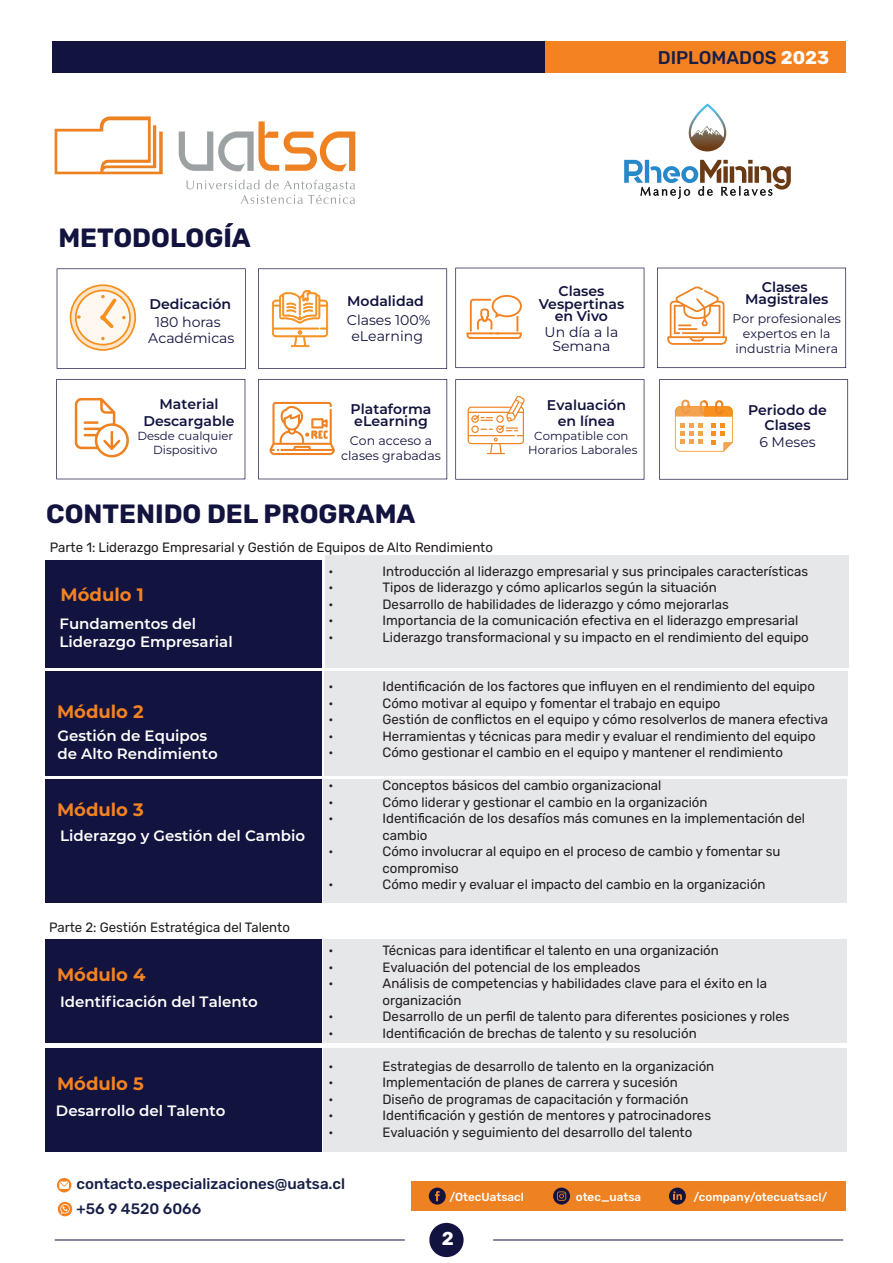
<style>
.page{position:relative;width:893px;height:1263px;background:#fff}
.page>*{position:absolute;margin:0;border:0;box-sizing:border-box;transform-origin:0 0}
.t1{font:700 26.4px "Rubik";color:#12133e}
.t2{font:700 18.6px "Rubik";color:#fff}
.t3{font:500 18.3px "Rubik";color:#171e47}
.t4{font:700 18px "Montserrat";color:#f58220}
.t5{font:500 15.15px/25.2px "Rubik";color:#171e47}
.t6{font:600 15px/18px "Montserrat";color:#fff}
.t7{font:600 14.1px/12.5px "Montserrat";color:#12133e;text-align:center}
.t8{font:14.1px/15.6px "Montserrat";color:#12133e;text-align:center}
.t9{font:13.5px/16.5px "Rubik";color:#231f20}
.t10{font:12.45px/15px "Montserrat";color:#12133e;text-align:center}
.t11{font:11.7px/14.1px "Montserrat";color:#12133e;text-align:center}
.t12{font:500 11.7px "Rubik";color:#fff}
.s1{font-weight:700;color:#fff}
</style>
<div class="page">
<div style="left:324px;top:939px;width:523px;height:103px;background:#e6e7e9"></div>
<div style="left:45px;top:939px;width:276px;height:103px;background:#12133e"></div>
<div style="left:324px;top:671px;width:524px;height:104px;background:#e6e7e9"></div>
<div style="left:324px;top:779px;width:523px;height:123px;background:#e6e7e9"></div>
<div style="left:325px;top:555px;width:523px;height:112px;background:#e6e7e9"></div>
<div style="left:45px;top:560px;width:276px;height:107px;background:#12133e"></div>
<div style="left:45px;top:671px;width:276px;height:104px;background:#12133e"></div>
<div style="left:45px;top:779px;width:276px;height:123px;background:#12133e"></div>
<svg style="left:179px;top:121px;width:176px;height:50px"></svg>
<svg style="left:186px;top:180px;width:169px;height:24px"></svg>
<svg style="left:55px;top:116px;width:108px;height:58px"></svg>
<div style="left:52px;top:41px;width:493px;height:32px;background:#12133e"></div>
<div style="left:545px;top:41px;width:301px;height:32px;background:#f58220"></div>
<svg style="left:688px;top:104px;width:38px;height:48px"></svg>
<svg style="left:624px;top:160px;width:167px;height:39px"></svg>
<div style="left:429px;top:1223px;width:35px;height:34px;background:#12133e;border-radius:50%"></div>
<hr style="left:55px;top:1240px;width:350px;height:1px;background:#12133e">
<hr style="left:493px;top:1240px;width:350px;height:1px;background:#12133e">
<svg style="left:57px;top:268px;width:189px;height:101px"></svg>
<svg style="left:258px;top:268px;width:189px;height:101px"></svg>
<svg style="left:659px;top:379px;width:189px;height:101px"></svg>
<svg style="left:455px;top:268px;width:189px;height:100px"></svg>
<svg style="left:258px;top:379px;width:189px;height:100px"></svg>
<svg style="left:455px;top:379px;width:189px;height:101px"></svg>
<svg style="left:657px;top:268px;width:189px;height:100px"></svg>
<svg style="left:56px;top:379px;width:189px;height:100px"></svg>
<div style="left:324px;top:1048px;width:523px;height:104px;background:#e6e7e9"></div>
<div style="left:45px;top:1048px;width:276px;height:104px;background:#12133e"></div>
<div style="left:57px;top:1178px;width:14px;height:14px;background:#f58220;border-radius:50%"></div>
<svg style="left:59px;top:1181px;width:10px;height:8px"></svg>
<div style="left:58px;top:1202px;width:14px;height:14px;background:#f58220;border-radius:50%"></div>
<svg style="left:60px;top:1204px;width:10px;height:10px"></svg>
<div style="left:411px;top:1181px;width:435px;height:30px;background:#ee8222"></div>
<div style="left:669px;top:1187px;width:17px;height:17px;background:#12133e;border-radius:8px"></div>
<svg style="left:673px;top:1191px;width:9px;height:9px"></svg>
<div style="left:429px;top:1187px;width:17px;height:17px;background:#12133e;border-radius:8px"></div>
<svg style="left:435px;top:1191px;width:5px;height:10px"></svg>
<svg style="left:553px;top:1187px;width:17px;height:17px"></svg>
<svg style="left:557px;top:1191px;width:9px;height:10px"></svg>
<h3 class="t3" style="left:658px;top:47px;width:173px">DIPLOMADOS <span class="s1">2023</span></h3>
<h1 class="t1" style="left:58px;top:223px;width:194px">METODOLOGÍA</h1>
<p class="t7" style="left:149px;top:297px;width:83px">Dedicación</p>
<p class="t8" style="left:148px;top:314px;width:88px">180 horas<br>Académicas</p>
<p class="t7" style="left:144px;top:395px;width:92px;line-height:17px">Material<br>Descargable</p>
<p class="t11" style="left:137px;top:428px;width:97px">Desde cualquier<br>Dispositivo</p>
<p class="t7" style="left:347px;top:295px;width:78px">Modalidad</p>
<p class="t8" style="left:347px;top:312px;width:85px">Clases 100% eLearning</p>
<p class="t7" style="left:351px;top:402px;width:82px;text-align:left">Plataforma eLearning</p>
<p class="t10" style="left:341px;top:433px;width:101px">Con acceso a clases grabadas</p>
<h1 class="t1" style="left:46px;top:498px;width:371px">CONTENIDO DEL PROGRAMA</h1>
<p class="t9" style="left:50px;top:539px;width:445px">Parte 1: Liderazgo Empresarial y Gestión de Equipos de Alto Rendimiento</p>
<p class="t7" style="left:539px;top:285px;width:87px">Clases<br>Vespertinas en Vivo</p>
<p class="t8" style="left:545px;top:324px;width:75px;line-height:14.1px">Un día a la<br>Semana</p>
<p class="t7" style="left:547px;top:395px;width:81px;line-height:17px">Evaluación en línea</p>
<p class="t11" style="left:528px;top:428px;width:111px">Compatible con<br>Horarios Laborales</p>
<p class="t7" style="left:745px;top:280px;width:85px">Clases<br>Magistrales</p>
<p class="t10" style="left:733px;top:311px;width:110px">Por profesionales expertos en la industria Minera</p>
<p class="t7" style="left:748px;top:403px;width:80px;line-height:14.1px">Periodo de<br>Clases</p>
<p class="t8" style="left:759px;top:433px;width:58px">6 Meses</p>
<h3 class="t4" style="left:61px;top:581px;width:85px">Módulo 1</h3>
<p class="t6" style="left:60px;top:614px;width:175px">Fundamentos del<br>Liderazgo Empresarial</p>
<h3 class="t4" style="left:57px;top:698px;width:88px">Módulo 2</h3>
<p class="t6" style="left:57px;top:726px;width:162px">Gestión de Equipos de Alto Rendimiento</p>
<h3 class="t4" style="left:57px;top:797px;width:88px">Módulo 3</h3>
<p class="t6" style="left:60px;top:826px;width:247px">Liderazgo y Gestión del Cambio</p>
<p class="t9" style="left:49px;top:919px;width:242px">Parte 2: Gestión Estratégica del Talento</p>
<p class="t9" style="left:329px;top:563px;width:7px">•</p>
<p class="t9" style="left:383px;top:563px;width:427px">Introducción al liderazgo empresarial y sus principales características</p>
<p class="t9" style="left:329px;top:579px;width:7px">•</p>
<p class="t9" style="left:383px;top:579px;width:336px">Tipos de liderazgo y cómo aplicarlos según la situación</p>
<p class="t9" style="left:329px;top:596px;width:7px">•</p>
<p class="t9" style="left:383px;top:596px;width:348px">Desarrollo de habilidades de liderazgo y cómo mejorarlas</p>
<p class="t9" style="left:329px;top:612px;width:7px">•</p>
<p class="t9" style="left:383px;top:612px;width:417px">Importancia de la comunicación efectiva en el liderazgo empresarial</p>
<p class="t9" style="left:329px;top:629px;width:7px">•</p>
<p class="t9" style="left:383px;top:629px;width:428px">Liderazgo transformacional y su impacto en el rendimiento del equipo</p>
<p class="t9" style="left:329px;top:678px;width:7px">•</p>
<p class="t9" style="left:383px;top:678px;width:434px">Identificación de los factores que influyen en el rendimiento del equipo</p>
<p class="t9" style="left:329px;top:695px;width:7px">•</p>
<p class="t9" style="left:383px;top:695px;width:339px">Cómo motivar al equipo y fomentar el trabajo en equipo</p>
<p class="t9" style="left:329px;top:711px;width:7px">•</p>
<p class="t9" style="left:383px;top:711px;width:447px">Gestión de conflictos en el equipo y cómo resolverlos de manera efectiva</p>
<p class="t9" style="left:329px;top:728px;width:7px">•</p>
<p class="t9" style="left:383px;top:728px;width:435px">Herramientas y técnicas para medir y evaluar el rendimiento del equipo</p>
<p class="t9" style="left:329px;top:744px;width:7px">•</p>
<p class="t9" style="left:383px;top:744px;width:402px">Cómo gestionar el cambio en el equipo y mantener el rendimiento</p>
<p class="t9" style="left:329px;top:777px;width:7px">•</p>
<p class="t9" style="left:383px;top:777px;width:280px">Conceptos básicos del cambio organizacional</p>
<p class="t9" style="left:329px;top:794px;width:7px">•</p>
<p class="t9" style="left:383px;top:794px;width:326px">Cómo liderar y gestionar el cambio en la organización</p>
<p class="t9" style="left:329px;top:810px;width:7px">•</p>
<p class="t9" style="left:383px;top:810px;width:424px">Identificación de los desafíos más comunes en la implementación del cambio</p>
<p class="t9" style="left:329px;top:843px;width:7px">•</p>
<p class="t9" style="left:383px;top:843px;width:399px">Cómo involucrar al equipo en el proceso de cambio y fomentar su compromiso</p>
<p class="t9" style="left:329px;top:876px;width:7px">•</p>
<p class="t9" style="left:383px;top:876px;width:385px">Cómo medir y evaluar el impacto del cambio en la organización</p>
<p class="t9" style="left:329px;top:942px;width:7px">•</p>
<p class="t9" style="left:383px;top:942px;width:338px">Técnicas para identificar el talento en una organización</p>
<p class="t9" style="left:329px;top:959px;width:7px">•</p>
<p class="t9" style="left:383px;top:959px;width:260px">Evaluación del potencial de los empleados</p>
<p class="t9" style="left:329px;top:975px;width:7px">•</p>
<p class="t9" style="left:383px;top:975px;width:386px">Análisis de competencias y habilidades clave para el éxito en la organización</p>
<p class="t9" style="left:329px;top:1008px;width:7px">•</p>
<p class="t9" style="left:383px;top:1008px;width:409px">Desarrollo de un perfil de talento para diferentes posiciones y roles</p>
<p class="t9" style="left:329px;top:1025px;width:7px">•</p>
<p class="t9" style="left:383px;top:1025px;width:316px">Identificación de brechas de talento y su resolución</p>
<p class="t9" style="left:329px;top:1058px;width:7px">•</p>
<p class="t9" style="left:383px;top:1058px;width:333px">Estrategias de desarrollo de talento en la organización</p>
<p class="t9" style="left:329px;top:1074px;width:7px">•</p>
<p class="t9" style="left:383px;top:1074px;width:297px">Implementación de planes de carrera y sucesión</p>
<p class="t9" style="left:329px;top:1091px;width:7px">•</p>
<p class="t9" style="left:383px;top:1091px;width:307px">Diseño de programas de capacitación y formación</p>
<p class="t9" style="left:329px;top:1107px;width:7px">•</p>
<p class="t9" style="left:383px;top:1107px;width:330px">Identificación y gestión de mentores y patrocinadores</p>
<p class="t9" style="left:329px;top:1124px;width:7px">•</p>
<p class="t9" style="left:383px;top:1124px;width:311px">Evaluación y seguimiento del desarrollo del talento</p>
<p class="t5" style="left:77px;top:1171px;width:270px">contacto.especializaciones@uatsa.cl +56 9 4520 6066</p>
<h3 class="t4" style="left:57px;top:961px;width:90px">Módulo 4</h3>
<p class="t6" style="left:60px;top:991px;width:199px">Identificación del Talento</p>
<h3 class="t4" style="left:57px;top:1071px;width:88px">Módulo 5</h3>
<p class="t6" style="left:56px;top:1101px;width:171px">Desarrollo del Talento</p>
<p class="t12" style="left:450px;top:1190px;width:76px">/OtecUatsacl</p>
<p class="t12" style="left:576px;top:1190px;width:67px">otec_uatsa</p>
<p class="t12" style="left:693px;top:1190px;width:135px">/company/otecuatsacl/</p>
<h2 class="t2" style="left:442px;top:1228px;width:14px">2</h2>
</div>
